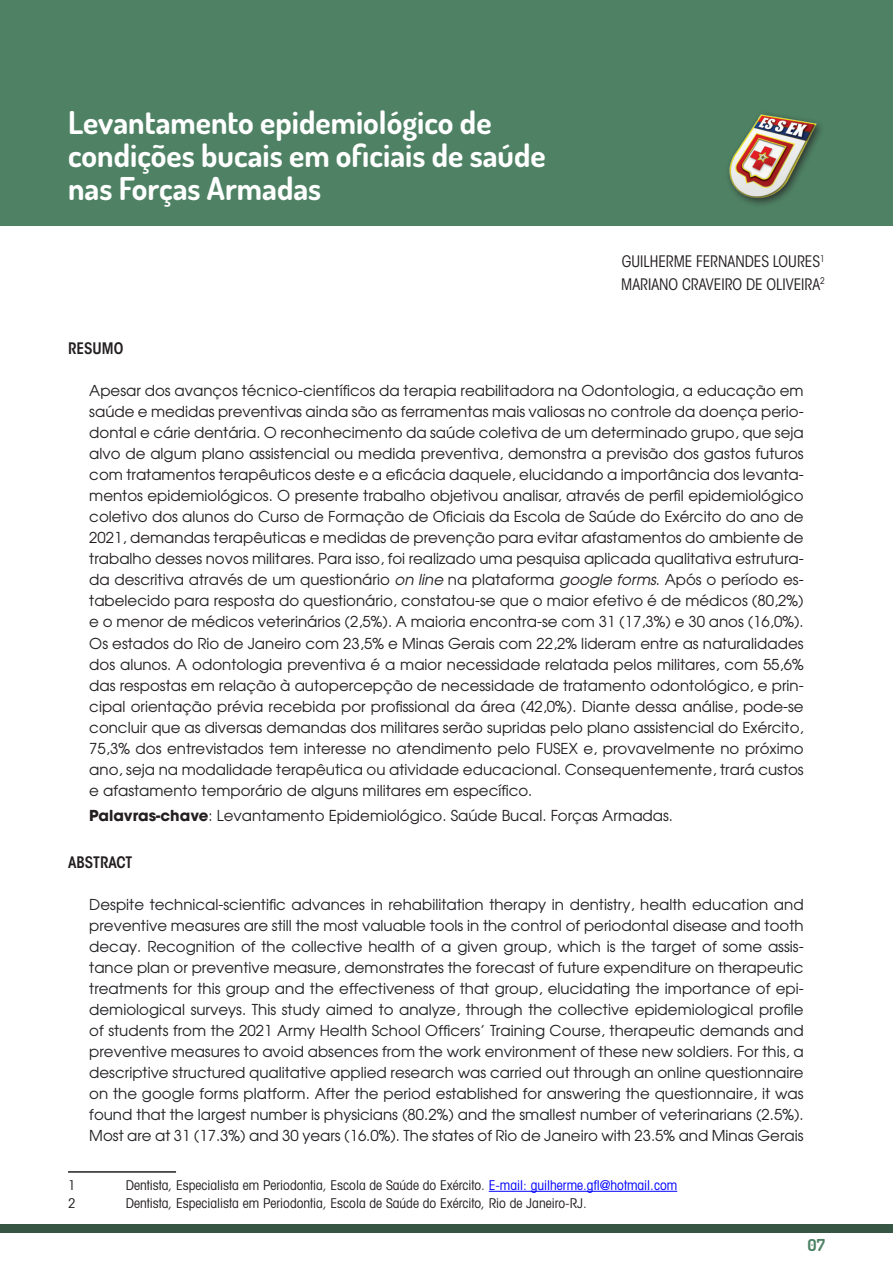
<style>
.page{position:relative;width:893px;height:1276px;background:#fff}
.page>*{position:absolute;margin:0;border:0;box-sizing:border-box;transform-origin:0 0}
.t1{font:700 31.5px/33px "Dosis";color:#fff}
.t2{font:700 16.5px "Dosis";color:#4f8264}
.t3{font:condensed 15.75px/22.5px "ITC Avant Garde Std";color:#231f20}
.t4{font:600 condensed 15.75px "ITC Avant Garde Std";color:#231f20}
.t5{font:15px/21px "Avant Garde";color:#231f20;text-align:justify}
.t6{font:15px/21px "Avant Garde";color:#202124;text-align:justify}
.t7{font:condensed 13.5px "Avant Garde";color:#231f20}
.s1{font-style:inherit}
.s2{font-style:italic}
.s3{font-weight:700}
.s4{color:#00f}
</style>
<div class="page">
<div style="left:0;top:1224px;width:893px;height:8px;background:#375543"></div>
<div style="left:0;top:0;width:893px;height:225px;background:#4f8264"></div>
<img style="left:728px;top:114px;width:93px;height:91px">
<hr style="left:68px;top:1171px;width:108px;height:1px;background:#231f20">
<hr style="left:489px;top:1191px;width:188px;height:1px;background:#00f">
<h1 class="t1" style="left:68px;top:106px;width:479px">Levantamento epidemiológico de condições bucais em oficiais de saúde nas Forças Armadas</h1>
<p class="t3" style="left:621px;top:250px;width:205px"><span class="s1">GUILHERME FERNANDES LOURES</span><sup>1<br></sup>MARIANO CRAVEIRO DE OLIVEIRA<sup>2</sup></p>
<p class="t4" style="left:68px;top:338px;width:57px">RESUMO</p>
<p class="t5" style="left:89px;top:380px;width:716px">Apesar dos avanços técnico-científicos da terapia reabilitadora na Odontologia, a educação em saúde e medidas preventivas ainda são as ferramentas mais valiosas no controle da doença perio&shy;dontal e cárie dentária. O reconhecimento da saúde coletiva de um determinado grupo, que seja alvo de algum plano assistencial ou medida preventiva, demonstra a previsão dos gastos futuros com tratamentos terapêuticos deste e a eficácia daquele, elucidando a importância dos levanta&shy;mentos epidemiológicos. O presente trabalho objetivou analisar, através de perfil epidemiológico coletivo dos alunos do Curso de Formação de Oficiais da Escola de Saúde do Exército do ano de 2021, demandas terapêuticas e medidas de prevenção para evitar afastamentos do ambiente de trabalho desses novos militares. Para isso, foi realizado uma pesquisa aplicada qualitativa estrutura&shy;da descritiva através de um questionário <span class="s2">on line</span> na plataforma <span class="s2">google forms</span>. Após o período es&shy;tabelecido para resposta do questionário, constatou-se que o maior efetivo é de médicos (80,2%) e o menor de médicos veterinários (2,5%). A maioria encontra-se com 31 (17,3%) e 30 anos (16,0%).<br>Os estados do Rio de Janeiro com 23,5% e Minas Gerais com 22,2% lideram entre as naturalidades dos alunos. A odontologia preventiva é a maior necessidade relatada pelos militares, com 55,6% das respostas em relação à autopercepção de necessidade de tratamento odontológico, e prin&shy;cipal orientação prévia recebida por profissional da área (42,0%). Diante dessa análise, pode-se concluir que as diversas demandas dos militares serão supridas pelo plano assistencial do Exército, 75,3% dos entrevistados tem interesse no atendimento pelo FUSEX e, provavelmente no próximo ano, seja na modalidade terapêutica ou atividade educacional. Consequentemente, trará custos e afastamento temporário de alguns militares em específico.</p>
<p class="t5" style="left:89px;top:804px;width:585px"><span class="s3">Palavras-chave</span>: Levantamento Epidemiológico. Saúde Bucal. Forças Armadas.</p>
<p class="t4" style="left:68px;top:852px;width:66px">ABSTRACT</p>
<p class="t6" style="left:89px;top:894px;width:716px">Despite technical-scientific advances in rehabilitation therapy in dentistry, health education and preventive measures are still the most valuable tools in the control of periodontal disease and tooth decay. Recognition of the collective health of a given group, which is the target of some assis&shy;tance plan or preventive measure, demonstrates the forecast of future expenditure on therapeutic treatments for this group and the effectiveness of that group, elucidating the importance of epi&shy;demiological surveys. This study aimed to analyze, through the collective epidemiological profile of students from the 2021 Army Health School Officers’ Training Course, therapeutic demands and preventive measures to avoid absences from the work environment of these new soldiers. For this, a descriptive structured qualitative applied research was carried out through an online questionnaire on the google forms platform. After the period established for answering the questionnaire, it was found that the largest number is physicians (80.2%) and the smallest number of veterinarians (2.5%).<br>Most are at 31 (17.3%) and 30 years (16.0%). The states of Rio de Janeiro with 23.5% and Minas Gerais</p>
<p class="t7" style="left:68px;top:1176px;width:9px">1</p>
<p class="t7" style="left:126px;top:1176px;width:553px">Dentista, Especialista em Periodontia, Escola de Saúde do Exército. <span class="s4">E-mail: guilherme.gfl@hotmail.com</span></p>
<p class="t7" style="left:68px;top:1194px;width:9px">2</p>
<p class="t7" style="left:126px;top:1194px;width:463px">Dentista, Especialista em Periodontia, Escola de Saúde do Exército, Rio de Janeiro-RJ.</p>
<p class="t2" style="left:807px;top:1234px;width:19px">07</p>
</div>
